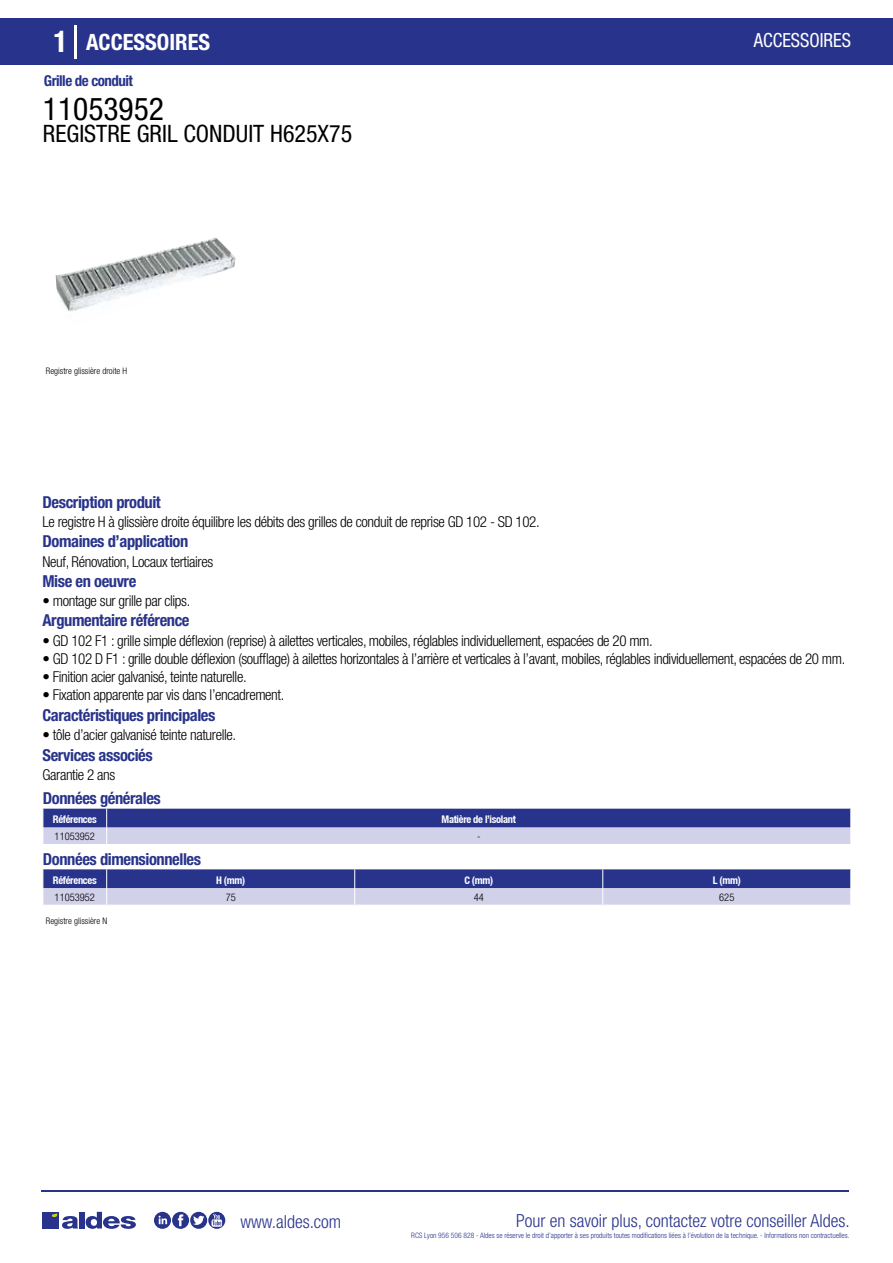
<style>
.page{position:relative;width:893px;height:1263px;background:#fff}
.page>*{position:absolute;margin:0;border:0;box-sizing:border-box;transform-origin:0 0}
.t1{font:condensed 31.5px "Helvetica Neue LT Std";color:#000}
.t2{font:condensed 24px "Helvetica Neue LT Std";color:#000}
.t3{font:700 condensed 22.5px "Helvetica Neue LT Std";color:#fff}
.t4{font:condensed 19.5px "Helvetica Neue LT Std";color:#fff;scale:.95 1}
.t5{font:300 condensed 18px "Helvetica Neue";color:#28348b}
.t6{font:700 condensed 16.5px "Helvetica Neue LT Std";letter-spacing:-.025em;color:#28348b}
.t7{font:300 condensed 15px "Helvetica Neue LT Std";letter-spacing:-.025em;color:#000}
.t8{font:700 condensed 15px "Helvetica Neue LT Std";letter-spacing:-.035em;color:#28348b}
.t9{font:700 condensed 10.5px "Helvetica Neue";letter-spacing:-.03em;color:#fff}
.t10{font:300 condensed 10.5px "Helvetica Neue";color:#000}
.t11{font:300 condensed 9px "Helvetica Neue";color:#000}
.t12{font:300 condensed 7.5px "Helvetica Neue";color:#28348b}
.s1{font-size:30px}
</style>
<div class="page">
<div style="left:0;top:18px;width:893px;height:46px;background:#28348b"></div>
<hr style="left:74px;top:25px;width:2px;height:33px;background:#fff">
<img style="left:55px;top:238px;width:181px;height:74px">
<svg style="left:43px;top:809px;width:808px;height:35px;background:#797fb8"></svg>
<svg style="left:43px;top:869px;width:808px;height:36px;background:#7b81b9"></svg>
<hr style="left:41px;top:1190px;width:808px;height:1px;background:#28348b">
<svg style="left:154px;top:1212px;width:71px;height:17px"></svg>
<div style="left:42px;top:1212px;width:17px;height:16px;background:#28348b"></div>
<div style="left:79px;top:1212px;width:5px;height:16px;background:#28348b"></div>
<svg style="left:86px;top:1212px;width:50px;height:17px"></svg>
<svg style="left:52px;top:1213px;width:26px;height:16px"></svg>
<h3 class="t3" style="left:54px;top:28px;width:158px"><span class="s1">1</span> ACCESSOIRES</h3>
<h3 class="t4" style="left:754px;top:29px;width:104px">ACCESSOIRES</h3>
<p class="t8" style="left:44px;top:71px;width:91px">Grille de conduit</p>
<h1 class="t1" style="left:43px;top:91px;width:122px">11053952</h1>
<h2 class="t2" style="left:43px;top:120px;width:311px">REGISTRE GRIL CONDUIT H625X75</h2>
<p class="t11" style="left:46px;top:365px;width:83px">Registre glissière droite H</p>
<p class="t11" style="left:102px;top:365px;width:33px">incl née N</p>
<p class="t6" style="left:43px;top:492px;width:120px">Description produit</p>
<p class="t6" style="left:43px;top:531px;width:147px">Domaines d’application</p>
<p class="t6" style="left:43px;top:571px;width:95px">Mise en oeuvre</p>
<p class="t7" style="left:43px;top:513px;width:499px">Le registre H à glissière droite équilibre les débits des grilles de conduit de reprise GD 102 - SD 102.</p>
<p class="t7" style="left:43px;top:553px;width:172px">Neuf, Rénovation, Locaux tertiaires</p>
<p class="t7" style="left:43px;top:592px;width:149px">• montage sur grille par clips.</p>
<p class="t6" style="left:43px;top:610px;width:149px">Argumentaire référence</p>
<p class="t7" style="left:43px;top:632px;width:612px">• GD 102 F1 : grille simple déflexion (reprise) à ailettes verticales, mobiles, réglables individuellement, espacées de 20 mm.</p>
<p class="t7" style="left:43px;top:650px;width:804px">• GD 102 D F1 : grille double déflexion (soufflage) à ailettes horizontales à l’arrière et verticales à l’avant, mobiles, réglables individuellement, espacées de 20 mm.</p>
<p class="t7" style="left:43px;top:668px;width:206px">• Finition acier galvanisé, teinte naturelle.</p>
<p class="t7" style="left:43px;top:686px;width:243px">• Fixation apparente par vis dans l’encadrement.</p>
<p class="t6" style="left:43px;top:705px;width:174px">Caractéristiques principales</p>
<p class="t7" style="left:43px;top:726px;width:195px">• tôle d’acier galvanisé teinte naturelle.</p>
<p class="t6" style="left:43px;top:745px;width:112px">Services associés</p>
<p class="t7" style="left:43px;top:766px;width:74px">Garantie 2 ans</p>
<p class="t6" style="left:43px;top:788px;width:119px">Données générales</p>
<p class="t9" style="left:53px;top:813px;width:45px">Références</p>
<p class="t9" style="left:442px;top:813px;width:76px">Matière de l’isolant</p>
<p class="t10" style="left:55px;top:830px;width:42px">11053952</p>
<p class="t10" style="left:477px;top:830px;width:5px">-</p>
<p class="t6" style="left:43px;top:849px;width:160px">Données dimensionnelles</p>
<p class="t9" style="left:53px;top:874px;width:45px">Références</p>
<p class="t9" style="left:216px;top:874px;width:30px">H (mm)</p>
<p class="t9" style="left:464px;top:874px;width:30px">C (mm)</p>
<p class="t9" style="left:713px;top:874px;width:29px">L (mm)</p>
<p class="t10" style="left:55px;top:891px;width:42px">11053952</p>
<p class="t10" style="left:226px;top:891px;width:12px">75</p>
<p class="t10" style="left:474px;top:891px;width:12px">44</p>
<p class="t10" style="left:719px;top:891px;width:17px">625</p>
<p class="t11" style="left:46px;top:915px;width:63px">Registre glissière N</p>
<p class="t5" style="left:240px;top:1211px;width:102px">www.aldes.com</p>
<p class="t5" style="left:516px;top:1211px;width:335px">Pour en savoir plus, contactez votre conseiller Aldes.</p>
<p class="t12" style="left:411px;top:1230px;width:440px">RCS Lyon 956 506 828 - Aldes se réserve le droit d’apporter à ses produits toutes modifications liées à l’évolution de la technique. - Informations non contractuelles.</p>
</div>
